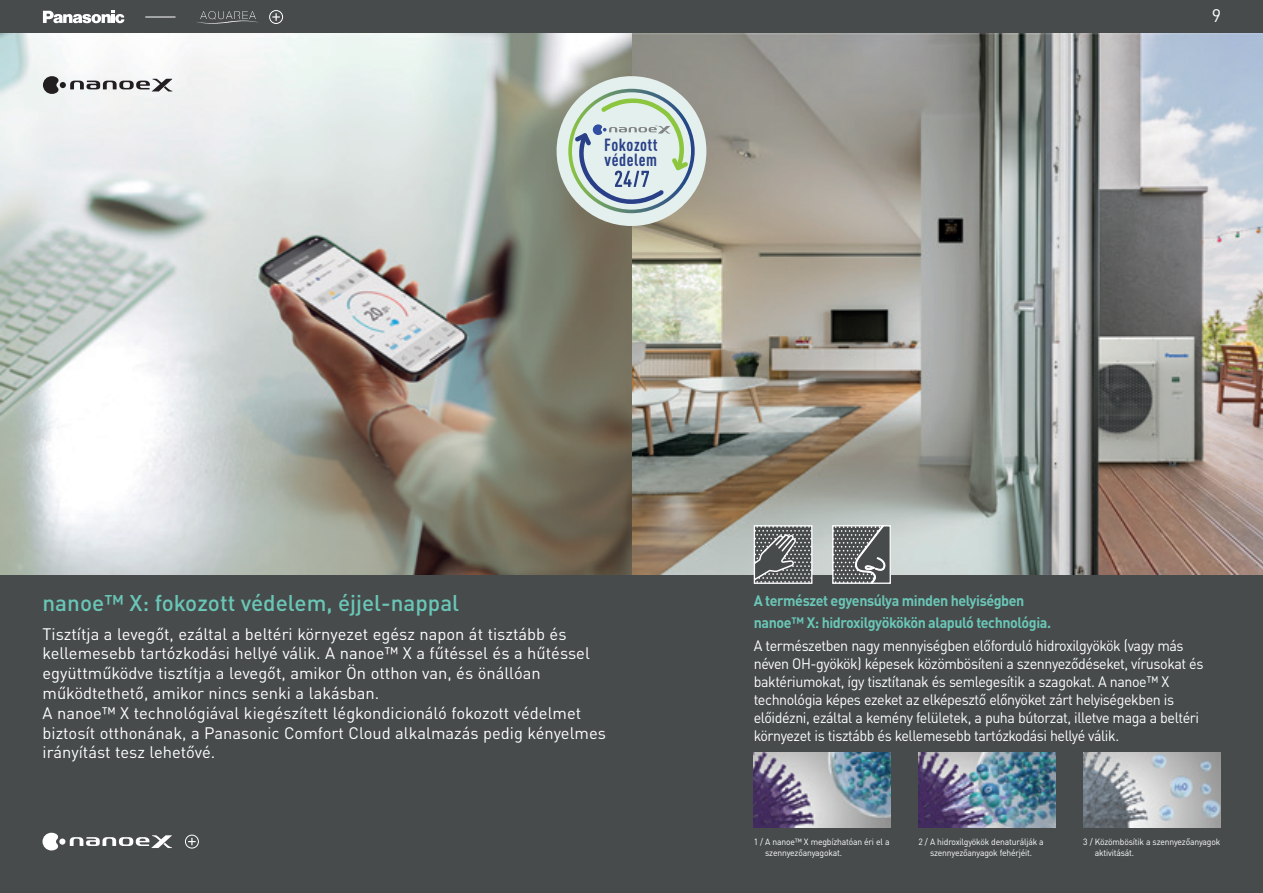
<style>
.page{position:relative;width:1263px;height:893px;background:#fff}
.page>*{position:absolute;margin:0;border:0;box-sizing:border-box;transform-origin:0 0}
.t1{font:500 22.5px "DIN Pro";color:#6ac6b6}
.t2{font:18px "DIN Pro";color:#fff}
.t3{font:700 condensed 17.4px/14.7px "DIN Pro";letter-spacing:.03em;color:#294089}
.t4{font:16.5px/19.8px "DIN Pro";color:#fff}
.t5{font:15px/18px "DIN Pro";letter-spacing:-.03em;color:#fff;scale:.95 1}
.t6{font:700 15px/22.2px "DIN Pro";letter-spacing:-.03em;color:#6ac6b6;scale:.95 1}
.t7{font:9px/10.8px "DIN Pro";letter-spacing:-.02em;color:#fff;scale:.95 1}
</style>
<div class="page">
<div style="left:0;top:574px;width:1263px;height:319px;background:#474b4c"></div>
<div style="left:0;top:0;width:1263px;height:34px;background:#474b4c"></div>
<hr style="left:145px;top:17px;width:31px;height:1px;background:#fff">
<img style="left:0;top:33px;width:1263px;height:541px">
<svg style="left:43px;top:76px;width:129px;height:18px"></svg>
<div style="left:557px;top:76px;width:149px;height:150px;background:#e4f0ed;border-radius:50%"></div>
<svg style="left:568px;top:89px;width:127px;height:124px"></svg>
<img style="left:918px;top:753px;width:138px;height:74px">
<img style="left:754px;top:753px;width:137px;height:74px">
<img style="left:1083px;top:753px;width:137px;height:74px">
<svg style="left:70px;top:835px;width:102px;height:13px"></svg>
<div style="left:59px;top:838px;width:6px;height:7px;background:#fff;border-radius:50%"></div>
<svg style="left:43px;top:833px;width:15px;height:17px"></svg>
<div style="left:185px;top:835px;width:14px;height:13px;border:1px solid #fff;border-radius:50%"></div>
<svg style="left:188px;top:838px;width:8px;height:7px"></svg>
<svg style="left:756px;top:526px;width:61px;height:57px;background:#6f7273"></svg>
<div style="left:754px;top:525px;width:58px;height:59px;border:1px solid #fff"></div>
<div style="left:833px;top:526px;width:57px;height:57px;background:#474b4c"></div>
<svg style="left:834px;top:527px;width:51px;height:55px"></svg>
<div style="left:832px;top:525px;width:59px;height:59px;border:1px solid #fff"></div>
<svg style="left:197px;top:11px;width:61px;height:13px"></svg>
<div style="left:269px;top:10px;width:14px;height:14px;border:1px solid #fff;border-radius:50%"></div>
<svg style="left:272px;top:13px;width:8px;height:8px"></svg>
<svg style="left:43px;top:11px;width:81px;height:12px"></svg>
<p class="t3" style="left:604px;top:136px;width:55px">Fokozott védelem</p>
<p class="t2" style="left:1212px;top:2px;width:11px">9</p>
<h1 class="t1" style="left:43px;top:585px;width:418px">nanoe™ X: fokozott védelem, éjjel-nappal</h1>
<p class="t4" style="left:43px;top:622px;width:565px">Tisztítja a levegőt, ezáltal a beltéri környezet egész napon át tisztább és kellemesebb tartózkodási hellyé válik. A nanoe™ X a fűtéssel és a hűtéssel együttműködve tisztítja a levegőt, amikor Ön otthon van, és önállóan működtethető, amikor nincs senki a lakásban.<br>A nanoe™ X technológiával kiegészített légkondicionáló fokozott védelmet biztosít otthonának, a Panasonic Comfort Cloud alkalmazás pedig kényelmes irányítást tesz lehetővé.</p>
<p class="t6" style="left:754px;top:588px;width:314px">A természet egyensúlya minden helyiségben nanoe™ X: hidroxilgyökökön alapuló technológia.</p>
<p class="t5" style="left:754px;top:635px;width:475px">A természetben nagy mennyiségben előforduló hidroxilgyökök (vagy más néven OH-gyökök) képesek közömbösíteni a szennyeződéseket, vírusokat és baktériumokat, így tisztítanak és semlegesítik a szagokat. A nanoe™ X technológia képes ezeket az elképesztő előnyöket zárt helyiségekben is előidézni, ezáltal a kemény felületek, a puha bútorzat, illetve maga a beltéri környezet is tisztább és kellemesebb tartózkodási hellyé válik.</p>
<p class="t7" style="left:765px;top:835px;width:132px;text-indent:-11px">1 / A nanoe™ X megbízhatóan éri el a szennyezőanyagokat.</p>
<p class="t7" style="left:918px;top:835px;width:133px;text-align:center">2 / A hidroxilgyökök denaturálják a szennyezőanyagok fehérjéit.</p>
<p class="t7" style="left:1095px;top:835px;width:134px;text-indent:-11px">3 / Közömbösítik a szennyezőanyagok aktivitását.</p>
</div>
